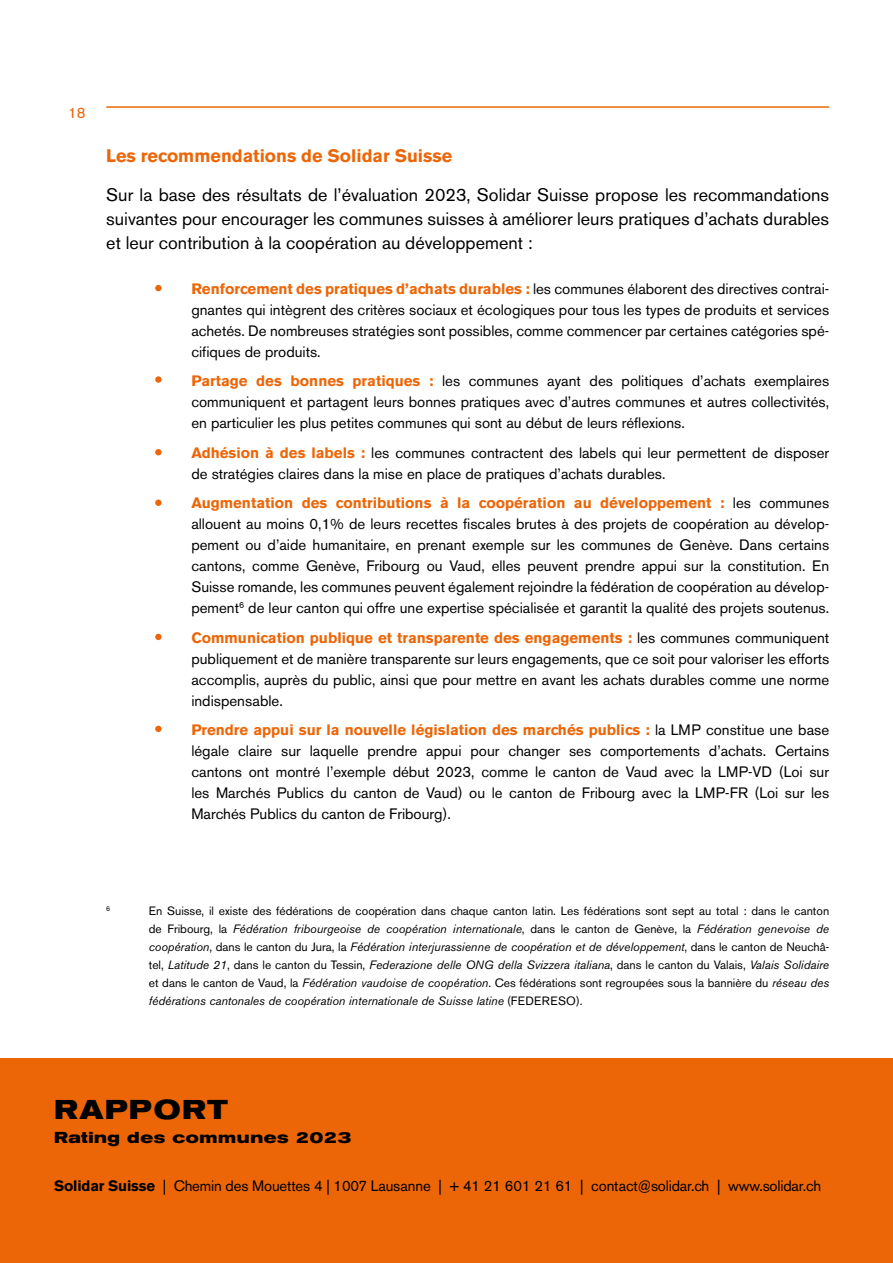
<style>
.page{position:relative;width:893px;height:1263px;background:#fff}
.page>*{position:absolute;margin:0;border:0;box-sizing:border-box;transform-origin:0 0}
.t1{font:700 expanded 27px "Akzidenz Grotesk BE";letter-spacing:.06em;color:#000}
.t2{font:18px/24px "Akzidenz Grotesk BE";color:#000;text-align:justify}
.t3{font:700 18px "Akzidenz Grotesk BE";color:#ec6608}
.t4{font:700 expanded 15.75px "Akzidenz Grotesk BE";letter-spacing:.04em;color:#000}
.t5{font:15px/21px "Akzidenz Grotesk BE";color:#000;text-align:justify}
.t6{font:15px "Akzidenz Grotesk BE";color:#ec6608}
.t7{font:12px/18px "Akzidenz Grotesk BE";color:#000;text-align:justify}
.t8{font:7.05px "Akzidenz Grotesk BE";color:#000}
.s1{font-weight:700;color:#ec6608}
.s2{font-style:italic}
.s3{font-weight:700}
</style>
<div class="page">
<hr style="left:106px;top:106px;width:723px;height:2px;background:#ec6608">
<div style="left:155px;top:285px;width:7px;height:6px;background:#ec6608;border-radius:50%"></div>
<svg style="left:155px;top:376px;width:7px;height:7px"></svg>
<div style="left:155px;top:449px;width:7px;height:6px;background:#ec6608;border-radius:50%"></div>
<div style="left:155px;top:500px;width:7px;height:6px;background:#ec6608;border-radius:50%"></div>
<div style="left:155px;top:634px;width:7px;height:6px;background:#ec6608;border-radius:50%"></div>
<div style="left:155px;top:726px;width:7px;height:6px;background:#ec6608;border-radius:50%"></div>
<div style="left:0;top:1059px;width:893px;height:204px;background:#ec6608"></div>
<p class="t6" style="left:68px;top:103px;width:19px">18</p>
<p class="t3" style="left:106px;top:146px;width:348px">Les recommendations de Solidar Suisse</p>
<p class="t2" style="left:106px;top:182px;width:724px">Sur la base des résultats de l’évaluation 2023, Solidar Suisse propose les recommandations suivantes pour encourager les communes suisses à améliorer leurs pratiques d’achats durables et leur contribution à la coopération au développement :</p>
<p class="t5" style="left:191px;top:278px;width:639px"><span class="s1">Renforcement des pratiques d’achats durables :</span> les communes élaborent des directives contrai&shy;gnantes qui intègrent des critères sociaux et écologiques pour tous les types de produits et services achetés. De nombreuses stratégies sont possibles, comme commencer par certaines catégories spé&shy;cifiques de produits.</p>
<p class="t5" style="left:191px;top:370px;width:639px"><span class="s1">Partage des bonnes pratiques :</span> les communes ayant des politiques d’achats exemplaires communiquent et partagent leurs bonnes pratiques avec d’autres communes et autres collectivités, en particulier les plus petites communes qui sont au début de leurs réflexions.</p>
<p class="t5" style="left:191px;top:442px;width:639px"><span class="s1">Adhésion à des labels :</span> les communes contractent des labels qui leur permettent de disposer de stratégies claires dans la mise en place de pratiques d’achats durables.</p>
<p class="t5" style="left:191px;top:492px;width:639px"><span class="s1">Augmentation des contributions à la coopération au développement :</span> les communes allouent au moins 0,1% de leurs recettes fiscales brutes à des projets de coopération au dévelop&shy;pement ou d’aide humanitaire, en prenant exemple sur les communes de Genève. Dans certains cantons, comme Genève, Fribourg ou Vaud, elles peuvent prendre appui sur la constitution. En Suisse romande, les communes peuvent également rejoindre la fédération de coopération au dévelop&shy;pement<sup>6</sup> de leur canton qui offre une expertise spécialisée et garantit la qualité des projets soutenus.</p>
<p class="t5" style="left:191px;top:627px;width:639px"><span class="s1">Communication publique et transparente des engagements :</span> les communes communiquent publiquement et de manière transparente sur leurs engagements, que ce soit pour valoriser les efforts accomplis, auprès du public, ainsi que pour mettre en avant les achats durables comme une norme indispensable.</p>
<p class="t5" style="left:191px;top:719px;width:639px"><span class="s1">Prendre appui sur la nouvelle législation des marchés publics :</span> la LMP constitue une base légale claire sur laquelle prendre appui pour changer ses comportements d’achats. Certains cantons ont montré l’exemple début 2023, comme le canton de Vaud avec la LMP-VD (Loi sur les Marchés Publics du canton de Vaud) ou le canton de Fribourg avec la LMP-FR (Loi sur les Marchés Publics du canton de Fribourg).</p>
<p class="t8" style="left:106px;top:904px;width:6px">6</p>
<p class="t7" style="left:149px;top:902px;width:682px">En Suisse, il existe des fédérations de coopération dans chaque canton latin. Les fédérations sont sept au total : dans le canton de Fribourg, la <span class="s2">Fédération fribourgeoise de coopération internationale</span>, dans le canton de Genève, la <span class="s2">Fédération genevoise de coopération</span>, dans le canton du Jura, la <span class="s2">Fédération interjurassienne de coopération et de développement</span>, dans le canton de Neuchâ&shy;tel, <span class="s2">Latitude 21</span>, dans le canton du Tessin, <span class="s2">Federazione delle ONG della Svizzera italiana</span>, dans le canton du Valais, <span class="s2">Valais Solidaire </span>et dans le canton de Vaud, la <span class="s2">Fédération vaudoise de coopération</span>. Ces fédérations sont regroupées sous la bannière du <span class="s2">réseau des fédérations cantonales de coopération internationale de Suisse latine</span> (FEDERESO).</p>
<h1 class="t1" style="left:54px;top:1094px;width:175px">RAPPORT</h1>
<p class="t4" style="left:54px;top:1128px;width:299px">Rating des communes 2023</p>
<p class="t5" style="left:54px;top:1175px;width:769px"><span class="s3">Solidar Suisse</span> | Chemin des Mouettes 4 | 1007 Lausanne | + 41 21 601 21 61 | contact@solidar.ch | www.solidar.ch</p>
</div>
